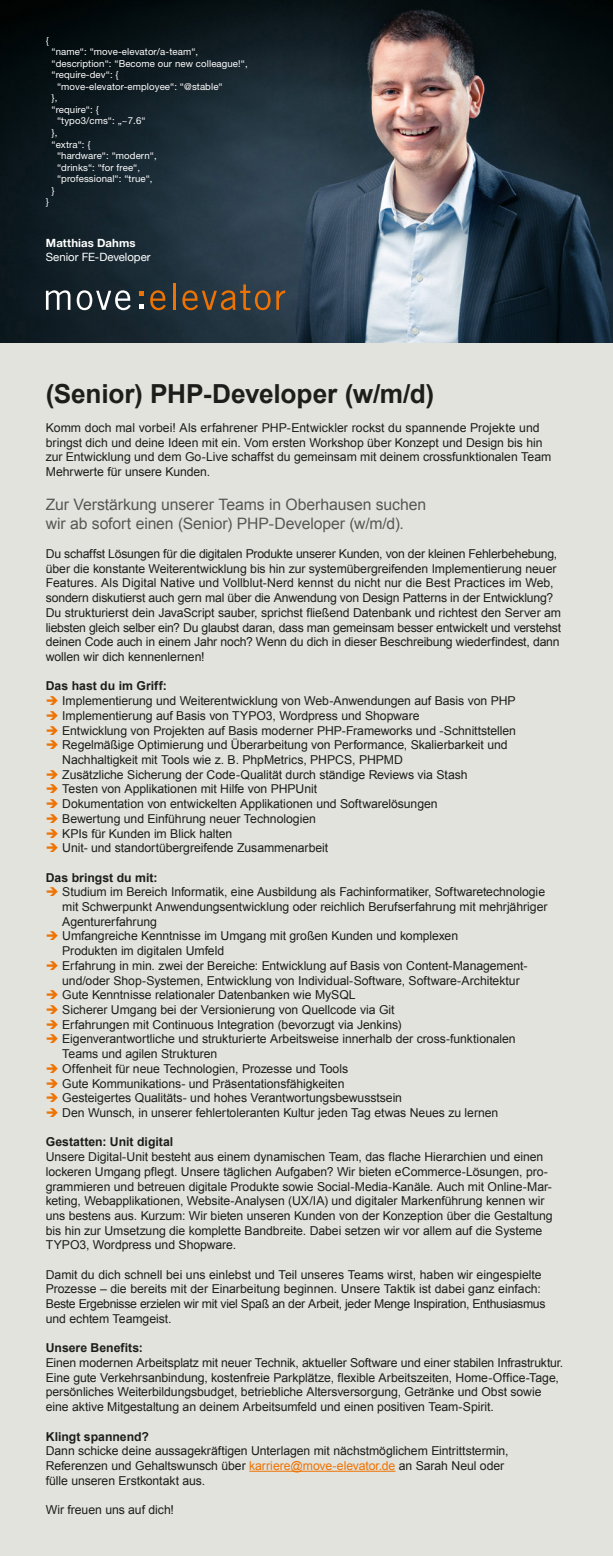
<style>
.page{position:relative;width:613px;height:1556px;background:#fff}
.page>*{position:absolute;margin:0;border:0;box-sizing:border-box;transform-origin:0 0}
.t1{font:700 26.25px "Arial";letter-spacing:-.005em;color:#1d1d1b}
.t2{font:15.75px/18.9px "Arial";letter-spacing:-.005em;color:#575756}
.t3{font:12.25px/14.7px "Arial";letter-spacing:-.005em;color:#1d1d1b}
.t4{font:700 12.25px "Arial";color:#1d1d1b}
.t5{font:11.38px "Helvetica Neue";color:#fff}
.t6{font:700 11.38px "Helvetica Neue";letter-spacing:.005em;color:#fff}
.t7{font:9.62px "Helvetica Neue";letter-spacing:.01em;color:#fff}
.s1{color:#ee7303}
</style>
<div class="page">
<div style="left:0;top:0;width:612px;height:1555px;background:#e3e3de"></div>
<img style="left:0;top:0;width:612px;height:342px">
<svg style="left:46px;top:290px;width:24px;height:20px"></svg>
<svg style="left:77px;top:290px;width:54px;height:20px"></svg>
<svg style="left:150px;top:290px;width:16px;height:20px"></svg>
<hr style="left:173px;top:283px;width:2px;height:27px;background:#ee7303">
<svg style="left:182px;top:284px;width:88px;height:26px;background:#594734"></svg>
<svg style="left:276px;top:290px;width:9px;height:20px"></svg>
<svg style="left:139px;top:291px;width:5px;height:5px"></svg>
<svg style="left:139px;top:304px;width:5px;height:5px"></svg>
<hr style="left:249px;top:1470px;width:146px;height:1px;background:#ee7303">
<p class="t7" style="left:46px;top:34px;width:5px">{</p>
<p class="t7" style="left:51px;top:46px;width:148px">“name“: “move-elevator/a-team“,</p>
<p class="t7" style="left:51px;top:58px;width:198px">“description“: “Become our new colleague!“,</p>
<p class="t7" style="left:51px;top:69px;width:69px">“require-dev“: {</p>
<p class="t7" style="left:57px;top:81px;width:167px">“move-elevator-employee“: “@stable“</p>
<p class="t7" style="left:51px;top:92px;width:7px">},</p>
<p class="t7" style="left:51px;top:104px;width:49px">“require“: {</p>
<p class="t7" style="left:57px;top:115px;width:90px">“typo3/cms“: „~7.6“</p>
<p class="t7" style="left:51px;top:127px;width:7px">},</p>
<p class="t7" style="left:51px;top:138px;width:41px">“extra“: {</p>
<p class="t7" style="left:57px;top:150px;width:101px">“hardware“: “modern“,</p>
<p class="t7" style="left:57px;top:161px;width:85px">“drinks“: “for free“,</p>
<p class="t7" style="left:57px;top:173px;width:97px">“professional“: “true“,</p>
<p class="t7" style="left:51px;top:185px;width:5px">}</p>
<p class="t7" style="left:46px;top:196px;width:5px">}</p>
<p class="t6" style="left:46px;top:236px;width:91px">Matthias Dahms</p>
<p class="t5" style="left:46px;top:248px;width:106px">Senior FE-Developer</p>
<h1 class="t1" style="left:46px;top:376px;width:390px">(Senior) PHP-Developer (w/m/d)</h1>
<p class="t3" style="left:46px;top:420px;width:506px">Komm doch mal vorbei! Als erfahrener PHP-Entwickler rockst du spannende Projekte und bringst dich und deine Ideen mit ein. Vom ersten Workshop über Konzept und Design bis hin zur Entwicklung und dem Go-Live schaffst du gemeinsam mit deinem crossfunktionalen Team Mehrwerte für unsere Kunden.</p>
<p class="t2" style="left:46px;top:495px;width:382px">Zur Verstärkung unserer Teams in Oberhausen suchen wir ab sofort einen (Senior) PHP-Developer (w/m/d).</p>
<p class="t3" style="left:46px;top:546px;width:516px">Du schaffst Lösungen für die digitalen Produkte unserer Kunden, von der kleinen Fehlerbehebung, über die konstante Weiterentwicklung bis hin zur systemübergreifenden Implementierung neuer Features. Als Digital Native und Vollblut-Nerd kennst du nicht nur die Best Practices im Web, sondern diskutierst auch gern mal über die Anwendung von Design Patterns in der Entwicklung?<br>Du strukturierst dein JavaScript sauber, sprichst fließend Datenbank und richtest den Server am liebsten gleich selber ein? Du glaubst daran, dass man gemeinsam besser entwickelt und verstehst deinen Code auch in einem Jahr noch? Wenn du dich in dieser Beschreibung wiederfindest, dann wollen wir dich kennenlernen!</p>
<p class="t4" style="left:46px;top:678px;width:122px">Das hast du im Griff:</p>
<p class="t3" style="left:46px;top:693px;width:471px"><span class="s1">➔</span> Implementierung und Weiterentwicklung von Web-Anwendungen auf Basis von PHP</p>
<p class="t3" style="left:46px;top:708px;width:375px"><span class="s1">➔</span> Implementierung auf Basis von TYPO3, Wordpress und Shopware</p>
<p class="t3" style="left:46px;top:723px;width:471px"><span class="s1">➔</span> Entwicklung von Projekten auf Basis moderner PHP-Frameworks und -Schnittstellen</p>
<p class="t3" style="left:62px;top:737px;width:446px;text-indent:-16px"><span class="s1">➔</span> Regelmäßige Optimierung und Überarbeitung von Performance, Skalierbarkeit und<br>Nachhaltigkeit mit Tools wie z. B. PhpMetrics, PHPCS, PHPMD</p>
<p class="t3" style="left:46px;top:767px;width:423px"><span class="s1">➔</span> Zusätzliche Sicherung der Code-Qualität durch ständige Reviews via Stash</p>
<p class="t3" style="left:46px;top:781px;width:273px"><span class="s1">➔</span> Testen von Applikationen mit Hilfe von PHPUnit</p>
<p class="t3" style="left:46px;top:796px;width:393px"><span class="s1">➔</span> Dokumentation von entwickelten Applikationen und Softwarelösungen</p>
<p class="t3" style="left:46px;top:811px;width:271px"><span class="s1">➔</span> Bewertung und Einführung neuer Technologien</p>
<p class="t3" style="left:46px;top:826px;width:188px"><span class="s1">➔</span> KPIs für Kunden im Blick halten</p>
<p class="t3" style="left:46px;top:840px;width:284px"><span class="s1">➔</span> Unit- und standortübergreifende Zusammenarbeit</p>
<p class="t4" style="left:46px;top:869px;width:113px">Das bringst du mit:</p>
<p class="t3" style="left:62px;top:884px;width:486px;text-indent:-16px"><span class="s1">➔</span> Studium im Bereich Informatik, eine Ausbildung als Fachinformatiker, Softwaretechnologie mit Schwerpunkt Anwendungsentwicklung oder reichlich Berufserfahrung mit mehrjähriger<br>Agenturerfahrung</p>
<p class="t3" style="left:62px;top:928px;width:397px;text-indent:-16px"><span class="s1">➔</span> Umfangreiche Kenntnisse im Umgang mit großen Kunden und komplexen<br>Produkten im digitalen Umfeld</p>
<p class="t3" style="left:62px;top:958px;width:466px;text-indent:-16px"><span class="s1">➔</span> Erfahrung in min. zwei der Bereiche: Entwicklung auf Basis von Content-Management&shy;und/oder Shop-Systemen, Entwicklung von Individual-Software, Software-Architektur</p>
<p class="t3" style="left:46px;top:987px;width:311px"><span class="s1">➔</span> Gute Kenntnisse relationaler Datenbanken wie MySQL</p>
<p class="t3" style="left:46px;top:1002px;width:350px"><span class="s1">➔</span> Sicherer Umgang bei der Versionierung von Quellcode via Git</p>
<p class="t3" style="left:46px;top:1017px;width:357px"><span class="s1">➔</span> Erfahrungen mit Continuous Integration (bevorzugt via Jenkins)</p>
<p class="t3" style="left:62px;top:1031px;width:455px;text-indent:-16px"><span class="s1">➔</span> Eigenverantwortliche und strukturierte Arbeitsweise innerhalb der cross-funktionalen<br>Teams und agilen Strukturen</p>
<p class="t3" style="left:46px;top:1061px;width:304px"><span class="s1">➔</span> Offenheit für neue Technologien, Prozesse und Tools</p>
<p class="t3" style="left:46px;top:1075px;width:300px"><span class="s1">➔</span> Gute Kommunikations- und Präsentationsfähigkeiten</p>
<p class="t3" style="left:46px;top:1090px;width:357px"><span class="s1">➔</span> Gesteigertes Qualitäts- und hohes Verantwortungsbewusstsein</p>
<p class="t3" style="left:46px;top:1105px;width:454px"><span class="s1">➔</span> Den Wunsch, in unserer fehlertoleranten Kultur jeden Tag etwas Neues zu lernen</p>
<p class="t4" style="left:46px;top:1133px;width:129px">Gestatten: Unit digital</p>
<p class="t3" style="left:46px;top:1149px;width:508px">Unsere Digital-Unit besteht aus einem dynamischen Team, das flache Hierarchien und einen lockeren Umgang pflegt. Unsere täglichen Aufgaben? Wir bieten eCommerce-Lösungen, pro&shy;grammieren und betreuen digitale Produkte sowie Social-Media-Kanäle. Auch mit Online-Mar&shy;keting, Webapplikationen, Website-Analysen (UX/IA) und digitaler Markenführung kennen wir uns bestens aus. Kurzum: Wir bieten unseren Kunden von der Konzeption über die Gestaltung bis hin zur Umsetzung die komplette Bandbreite. Dabei setzen wir vor allem auf die Systeme TYPO3, Wordpress und Shopware.</p>
<p class="t3" style="left:46px;top:1267px;width:501px">Damit du dich schnell bei uns einlebst und Teil unseres Teams wirst, haben wir eingespielte Prozesse – die bereits mit der Einarbeitung beginnen. Unsere Taktik ist dabei ganz einfach:<br>Beste Ergebnisse erzielen wir mit viel Spaß an der Arbeit, jeder Menge Inspiration, Enthusiasmus und echtem Teamgeist.</p>
<p class="t4" style="left:46px;top:1339px;width:99px">Unsere Benefits:</p>
<p class="t3" style="left:46px;top:1355px;width:519px">Einen modernen Arbeitsplatz mit neuer Technik, aktueller Software und einer stabilen Infrastruktur.<br>Eine gute Verkehrsanbindung, kostenfreie Parkplätze, flexible Arbeitszeiten, Home-Office-Tage, persönliches Weiterbildungsbudget, betriebliche Altersversorgung, Getränke und Obst sowie eine aktive Mitgestaltung an deinem Arbeitsumfeld und einen positiven Team-Spirit.</p>
<p class="t4" style="left:46px;top:1427px;width:105px">Klingt spannend?</p>
<p class="t3" style="left:46px;top:1443px;width:464px">Dann schicke deine aussagekräftigen Unterlagen mit nächstmöglichem Eintrittstermin,<br>Referenzen und Gehaltswunsch über <span class="s1">karriere@move-elevator.de</span> an Sarah Neul oder fülle unseren Erstkontakt aus.</p>
<p class="t3" style="left:46px;top:1502px;width:130px">Wir freuen uns auf dich!</p>
</div>
